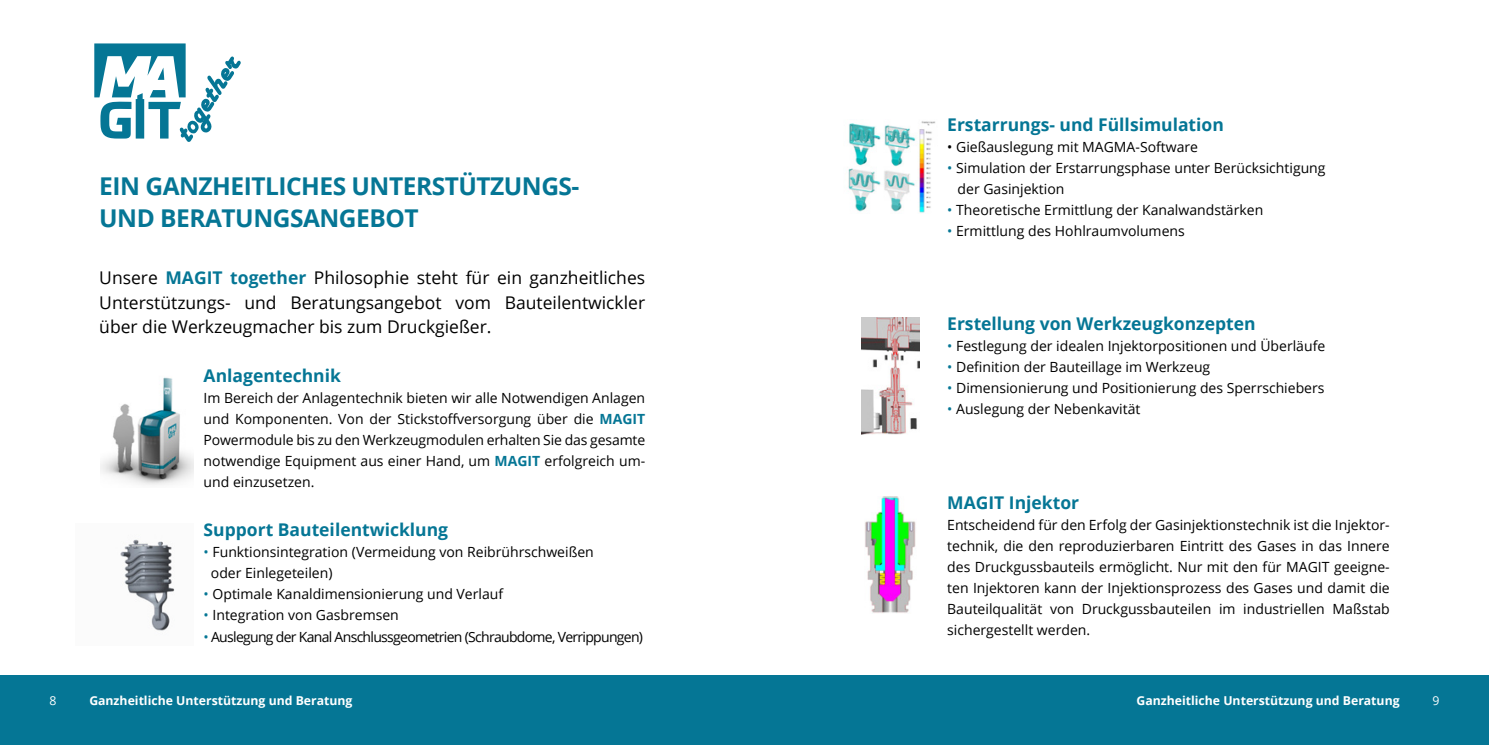
<style>
.page{position:relative;width:1489px;height:745px;background:#fff}
.page>*{position:absolute;margin:0;border:0;box-sizing:border-box;transform-origin:0 0}
.t1{font:700 24.5px/31.5px "Open Sans";letter-spacing:-.02em;color:#057695}
.t2{font:17.5px/24.5px "Open Sans";color:#000;text-align:justify}
.t3{font:700 17.5px "Open Sans";color:#057695}
.t4{font:14px/21px "Open Sans";color:#000;text-align:justify}
.t5{font:14px "Open Sans";letter-spacing:-.05em;color:#000}
.t6{font:700 12.25px "Open Sans";color:#fff}
.t7{font:12.25px "Open Sans";color:#fff}
.s1{font-weight:700;color:#057695}
.s2{color:#057695}
</style>
<div class="page">
<div style="left:0;top:675px;width:1488px;height:69px;background:#057695"></div>
<svg style="left:94px;top:43px;width:147px;height:99px"></svg>
<img style="left:100px;top:377px;width:94px;height:108px">
<img style="left:861px;top:317px;width:58px;height:117px">
<img style="left:865px;top:496px;width:51px;height:117px">
<img style="left:848px;top:121px;width:88px;height:92px">
<img style="left:120px;top:539px;width:55px;height:92px">
<h1 class="t1" style="left:99px;top:170px;width:482px">EIN GANZHEITLICHES UNTERSTÜTZUNGS-<br>UND BERATUNGSANGEBOT</h1>
<p class="t2" style="left:99px;top:265px;width:547px">Unsere <span class="s1">MAGIT together</span> Philosophie steht für ein ganzheitliches Unterstützungs- und Beratungsangebot vom Bauteilentwickler über die Werkzeugmacher bis zum Druckgießer.</p>
<p class="t3" style="left:203px;top:363px;width:139px">Anlagentechnik</p>
<p class="t4" style="left:204px;top:387px;width:443px">Im Bereich der Anlagentechnik bieten wir alle Notwendigen Anlagen und Komponenten. Von der Stickstoffversorgung über die <span class="s1">MAGIT </span>Powermodule bis zu den Werkzeugmodulen erhalten Sie das gesamte notwendige Equipment aus einer Hand, um <span class="s1">MAGIT</span> erfolgreich um&shy;und einzusetzen.</p>
<p class="t3" style="left:204px;top:517px;width:246px">Support Bauteilentwicklung</p>
<p class="t4" style="left:211px;top:541px;width:384px;text-indent:-7px"><span class="s2">•</span> Funktionsintegration (Vermeidung von Reibrührschweißen oder Einlegeteilen)</p>
<p class="t4" style="left:204px;top:583px;width:301px"><span class="s2">•</span> Optimale Kanaldimensionierung und Verlauf</p>
<p class="t4" style="left:204px;top:604px;width:197px"><span class="s2">•</span> Integration von Gasbremsen</p>
<p class="t5" style="left:204px;top:626px;width:441px"><span class="s2">•</span> Auslegung der Kanal Anschlussgeometrien (Schraubdome, Verrippungen)</p>
<p class="t3" style="left:947px;top:112px;width:278px">Erstarrungs- und Füllsimulation</p>
<p class="t4" style="left:947px;top:136px;width:252px">• Gießauslegung mit MAGMA-Software</p>
<p class="t4" style="left:957px;top:157px;width:369px;text-indent:-10px"><span class="s2">•</span> Simulation der Erstarrungsphase unter Berücksichtigung der Gasinjektion</p>
<p class="t4" style="left:947px;top:199px;width:317px"><span class="s2">•</span> Theoretische Ermittlung der Kanalwandstärken</p>
<p class="t4" style="left:947px;top:220px;width:239px"><span class="s2">•</span> Ermittlung des Hohlraumvolumens</p>
<p class="t3" style="left:947px;top:311px;width:310px">Erstellung von Werkzeugkonzepten</p>
<p class="t4" style="left:947px;top:335px;width:379px"><span class="s2">•</span> Festlegung der idealen Injektorpositionen und Überläufe</p>
<p class="t4" style="left:947px;top:356px;width:264px"><span class="s2">•</span> Definition der Bauteillage im Werkzeug</p>
<p class="t4" style="left:947px;top:377px;width:379px"><span class="s2">•</span> Dimensionierung und Positionierung des Sperrschiebers</p>
<p class="t4" style="left:947px;top:398px;width:195px"><span class="s2">•</span> Auslegung der Nebenkavität</p>
<p class="t3" style="left:947px;top:490px;width:133px">MAGIT Injektor</p>
<p class="t4" style="left:947px;top:514px;width:444px">Entscheidend für den Erfolg der Gasinjektionstechnik ist die Injektor&shy;technik, die den reproduzierbaren Eintritt des Gases in das Innere des Druckgussbauteils ermöglicht. Nur mit den für MAGIT geeigne&shy;ten Injektoren kann der Injektionsprozess des Gases und damit die Bauteilqualität von Druckgussbauteilen im industriellen Maßstab sichergestellt werden.</p>
<p class="t6" style="left:89px;top:691px;width:265px">Ganzheitliche Unterstützung und Beratung</p>
<p class="t6" style="left:1136px;top:691px;width:265px">Ganzheitliche Unterstützung und Beratung</p>
<p class="t7" style="left:50px;top:691px;width:9px">8</p>
<p class="t7" style="left:1432px;top:691px;width:9px">9</p>
</div>
